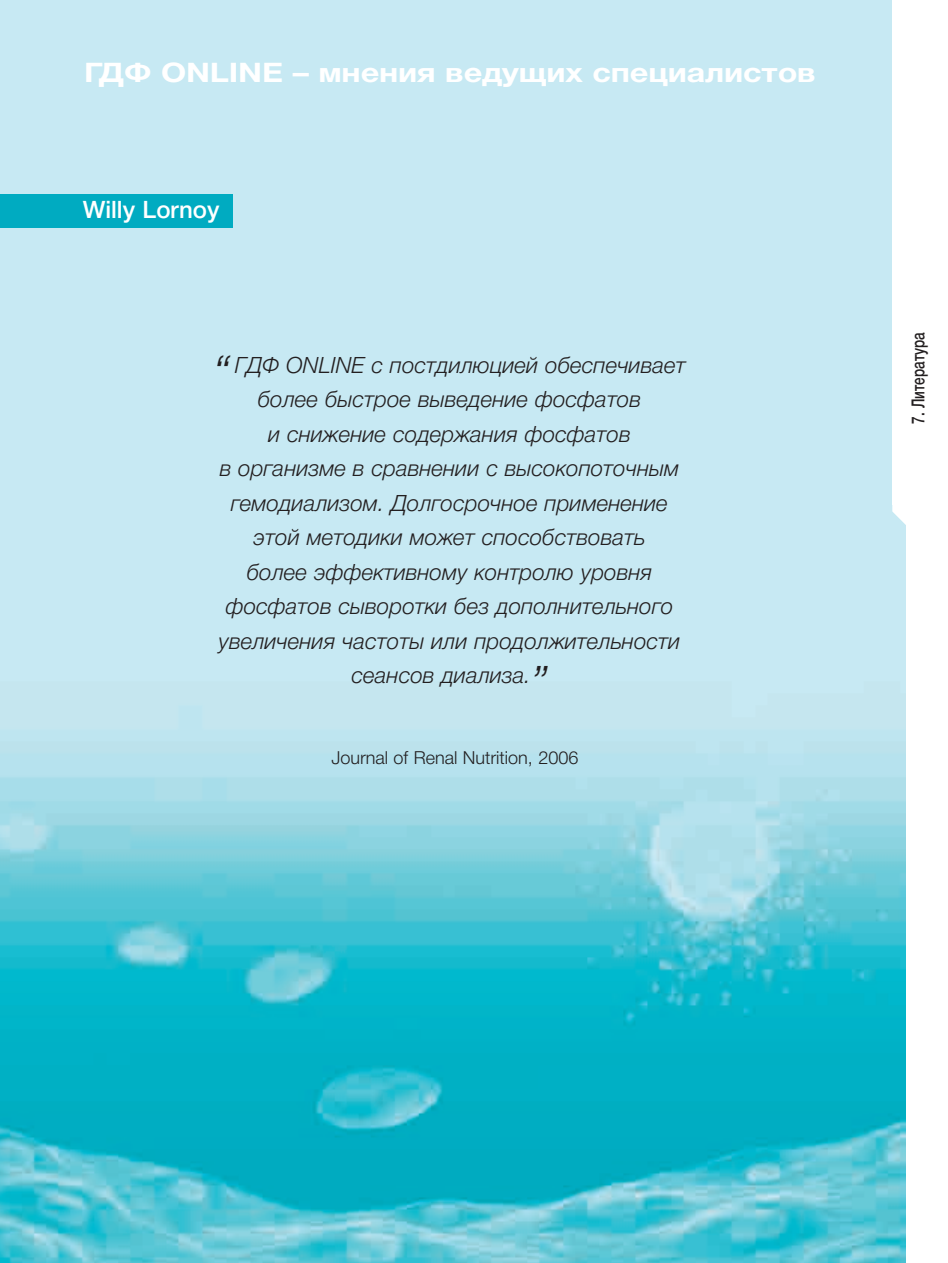
<style>
.page{position:relative;width:948px;height:1263px;background:#fff}
.page>*{position:absolute;margin:0;border:0;box-sizing:border-box;transform-origin:0 0}
.t1{font:700 27px "Helvetica Neue LTCYR";letter-spacing:-.005em;color:#fff;scale:1.2 1}
.t2{font:500 24px "Helvetica Neue LTCYR";color:#fff}
.t3{font:italic 300 22.5px/34.5px "Helvetica Neue LTCYR";color:#231f20;text-align:center}
.t4{font:300 18px "Helvetica Neue LTCYR";color:#231f20}
.t5{font:500 18px "Helvetica Neue LTCYR";color:#231f20;scale:.75 1}
.s1{font-size:45px}
</style>
<div class="page">
<img style="left:0;top:0;width:905px;height:1263px">
<div style="left:0;top:195px;width:233px;height:33px;background:#00abc1"></div>
<div style="left:892px;top:252px;width:55px;height:252px;background:#fff"></div>
<div style="left:892px;top:0;width:55px;height:269px;background:#fff"></div>
<svg style="left:892px;top:504px;width:14px;height:63px"></svg>
<p class="t1" style="left:84px;top:63px;width:611px">ГДФ ONLINE – мнения ведущих специалистов</p>
<p class="t2" style="left:83px;top:201px;width:138px">Willy Lornoy</p>
<p class="t3" style="left:213px;top:350px;width:474px"><span class="s1">“</span> ГДФ ONLINE с постдилюцией обеспечивает более быстрое выведение фосфатов<br>и снижение содержания фосфатов<br>в организме в сравнении с высокопоточным гемодиализом. Долгосрочное применение этой методики может способствовать<br>более эффективному контролю уровня фосфатов сыворотки без дополнительного увеличения частоты или продолжительности сеансов диализа.<span class="s1">”</span></p>
<p class="t4" style="left:331px;top:751px;width:249px">Journal of Renal Nutrition, 2006</p>
<p class="t5" style="left:911px;top:424px;width:123px;rotate:-90deg">7. Литература</p>
</div>
